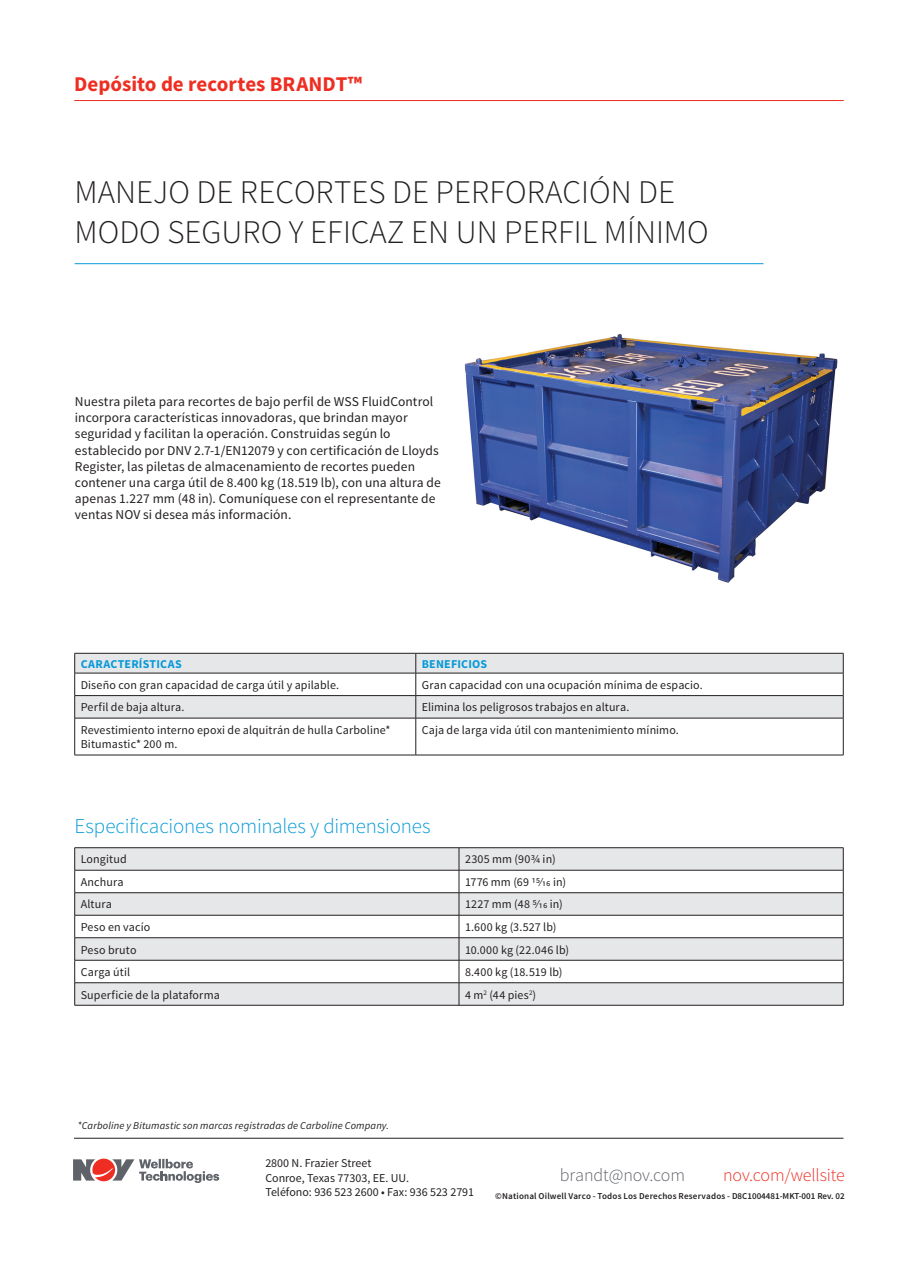
<style>
.page{position:relative;width:918px;height:1263px;background:#fff}
.page>*{position:absolute;margin:0;border:0;box-sizing:border-box;transform-origin:0 0}
.t1{font:300 33px/40.5px "Source Sans Pro";color:#231f20}
.t2{font:300 21px "Source Sans Pro";letter-spacing:-.01em;color:#069ad9}
.t3{font:700 21px "Source Sans Pro";color:#ee2e22}
.t4{font:300 18px "Source Sans Pro";letter-spacing:-.01em;color:#ee2e22}
.t5{font:300 18px "Source Sans Pro";letter-spacing:-.005em;color:#5f6369}
.t6{font:13.5px/16.2px "Source Sans Pro";letter-spacing:.01em;color:#231f20}
.t7{font:12px/14.4px "Source Sans Pro";letter-spacing:.01em;color:#231f20}
.t8{font:700 12px "Source Sans Pro";letter-spacing:.015em;color:#069ad9}
.t9{font:12px "Source Sans Pro";letter-spacing:.03em;color:#231f20}
.t10{font:italic 10.5px "Source Sans Pro";letter-spacing:.015em;color:#231f20}
.t11{font:600 9px "Source Sans Pro";letter-spacing:.02em;color:#231f20}
</style>
<div class="page">
<svg style="left:75px;top:654px;width:768px;height:64px;fill:#e6e7e9"></svg>
<hr style="left:75px;top:653px;width:341px;height:1px;background:#231f20">
<hr style="left:416px;top:653px;width:427px;height:1px;background:#231f20">
<hr style="left:75px;top:673px;width:341px;height:1px;background:#231f20">
<hr style="left:416px;top:673px;width:427px;height:1px;background:#231f20">
<hr style="left:75px;top:695px;width:341px;height:1px;background:#231f20">
<svg style="left:74px;top:653px;width:1px;height:65px"></svg>
<hr style="left:416px;top:695px;width:427px;height:1px;background:#231f20">
<svg style="left:416px;top:653px;width:1px;height:65px"></svg>
<svg style="left:843px;top:653px;width:1px;height:65px"></svg>
<hr style="left:75px;top:718px;width:341px;height:1px;background:#231f20">
<hr style="left:74px;top:718px;width:1px;height:37px;background:#231f20">
<hr style="left:416px;top:718px;width:427px;height:1px;background:#231f20">
<hr style="left:416px;top:718px;width:1px;height:37px;background:#231f20">
<hr style="left:843px;top:718px;width:1px;height:37px;background:#231f20">
<hr style="left:75px;top:755px;width:341px;height:1px;background:#231f20">
<hr style="left:416px;top:755px;width:427px;height:1px;background:#231f20">
<img style="left:464px;top:333px;width:374px;height:250px">
<hr style="left:74px;top:1138px;width:769px;height:1px;background:#231f20">
<svg style="left:73px;top:1158px;width:146px;height:24px"></svg>
<hr style="left:75px;top:263px;width:689px;height:1px;background:#069ad9">
<svg style="left:75px;top:848px;width:768px;height:157px;fill:#e6e7e9"></svg>
<hr style="left:75px;top:847px;width:384px;height:1px;background:#231f20">
<hr style="left:459px;top:847px;width:384px;height:1px;background:#231f20">
<hr style="left:75px;top:870px;width:384px;height:1px;background:#231f20">
<hr style="left:459px;top:870px;width:384px;height:1px;background:#231f20">
<hr style="left:75px;top:892px;width:384px;height:1px;background:#231f20">
<hr style="left:459px;top:892px;width:384px;height:1px;background:#231f20">
<hr style="left:75px;top:915px;width:384px;height:1px;background:#231f20">
<hr style="left:459px;top:915px;width:384px;height:1px;background:#231f20">
<hr style="left:75px;top:937px;width:384px;height:1px;background:#231f20">
<hr style="left:459px;top:937px;width:384px;height:1px;background:#231f20">
<hr style="left:75px;top:960px;width:384px;height:1px;background:#231f20">
<hr style="left:459px;top:960px;width:384px;height:1px;background:#231f20">
<hr style="left:75px;top:982px;width:384px;height:1px;background:#231f20">
<svg style="left:74px;top:848px;width:1px;height:157px"></svg>
<hr style="left:459px;top:982px;width:384px;height:1px;background:#231f20">
<svg style="left:459px;top:848px;width:1px;height:157px"></svg>
<svg style="left:843px;top:848px;width:1px;height:157px"></svg>
<hr style="left:75px;top:1005px;width:384px;height:1px;background:#231f20">
<hr style="left:459px;top:1005px;width:384px;height:1px;background:#231f20">
<hr style="left:74px;top:100px;width:770px;height:1px;background:#ee2e22">
<h2 class="t3" style="left:74px;top:71px;width:290px">Depósito de recortes BRANDT™</h2>
<p class="t1" style="left:75px;top:172px;width:636px">MANEJO DE RECORTES DE PERFORACIÓN DE<br>MODO SEGURO Y EFICAZ EN UN PERFIL MÍNIMO</p>
<p class="t6" style="left:75px;top:394px;width:367px">Nuestra pileta para recortes de bajo perfil de WSS FluidControl incorpora características innovadoras, que brindan mayor seguridad y facilitan la operación. Construidas según lo establecido por DNV 2.7-1/EN12079 y con certificación de Lloyds Register, las piletas de almacenamiento de recortes pueden contener una carga útil de 8.400 kg (18.519 lb), con una altura de apenas 1.227 mm (48 in). Comuníquese con el representante de ventas NOV si desea más información.</p>
<p class="t8" style="left:81px;top:656px;width:103px">CARACTERÍSTICAS</p>
<p class="t8" style="left:422px;top:656px;width:67px">BENEFICIOS</p>
<p class="t7" style="left:81px;top:678px;width:260px">Diseño con gran capacidad de carga útil y apilable.</p>
<p class="t7" style="left:422px;top:678px;width:283px">Gran capacidad con una ocupación mínima de espacio.</p>
<p class="t7" style="left:81px;top:700px;width:105px">Perfil de baja altura.</p>
<p class="t7" style="left:422px;top:700px;width:209px">Elimina los peligrosos trabajos en altura.</p>
<p class="t7" style="left:81px;top:723px;width:311px">Revestimiento interno epoxi de alquitrán de hulla Carboline*<br>Bitumastic* 200 m.</p>
<p class="t7" style="left:422px;top:723px;width:259px">Caja de larga vida útil con mantenimiento mínimo.</p>
<p class="t2" style="left:75px;top:813px;width:358px">Especificaciones nominales y dimensiones</p>
<p class="t7" style="left:81px;top:852px;width:48px">Longitud</p>
<p class="t7" style="left:465px;top:852px;width:92px">2305 mm (90¾ in)</p>
<p class="t7" style="left:81px;top:875px;width:44px">Anchura</p>
<p class="t7" style="left:465px;top:875px;width:103px">1776 mm (69 15∕16 in)</p>
<p class="t7" style="left:81px;top:897px;width:33px">Altura</p>
<p class="t7" style="left:465px;top:897px;width:99px">1227 mm (48 5∕16 in)</p>
<p class="t7" style="left:81px;top:920px;width:71px">Peso en vacío</p>
<p class="t7" style="left:465px;top:920px;width:93px">1.600 kg (3.527 lb)</p>
<p class="t7" style="left:81px;top:942px;width:57px">Peso bruto</p>
<p class="t9" style="left:465px;top:942px;width:106px">10.000 kg (22.046 lb)</p>
<p class="t7" style="left:81px;top:965px;width:51px">Carga útil</p>
<p class="t7" style="left:465px;top:965px;width:99px">8.400 kg (18.519 lb)</p>
<p class="t7" style="left:81px;top:987px;width:141px">Superficie de la plataforma</p>
<p class="t7" style="left:465px;top:987px;width:73px">4 m<sup>2</sup> (44 pies<sup>2</sup>)</p>
<p class="t10" style="left:78px;top:1119px;width:313px">*Carboline y Bitumastic son marcas registradas de Carboline Company.</p>
<p class="t7" style="left:265px;top:1156px;width:210px">2800 N. Frazier Street<br>Conroe, Texas 77303, EE. UU.<br>Teléfono: 936 523 2600 • Fax: 936 523 2791</p>
<h3 class="t5" style="left:560px;top:1164px;width:127px">brandt@nov.com</h3>
<h3 class="t4" style="left:723px;top:1164px;width:123px">nov.com/wellsite</h3>
<p class="t11" style="left:495px;top:1190px;width:351px">©National Oilwell Varco - Todos Los Derechos Reservados - D8C1004481-MKT-001 Rev. 02</p>
</div>
